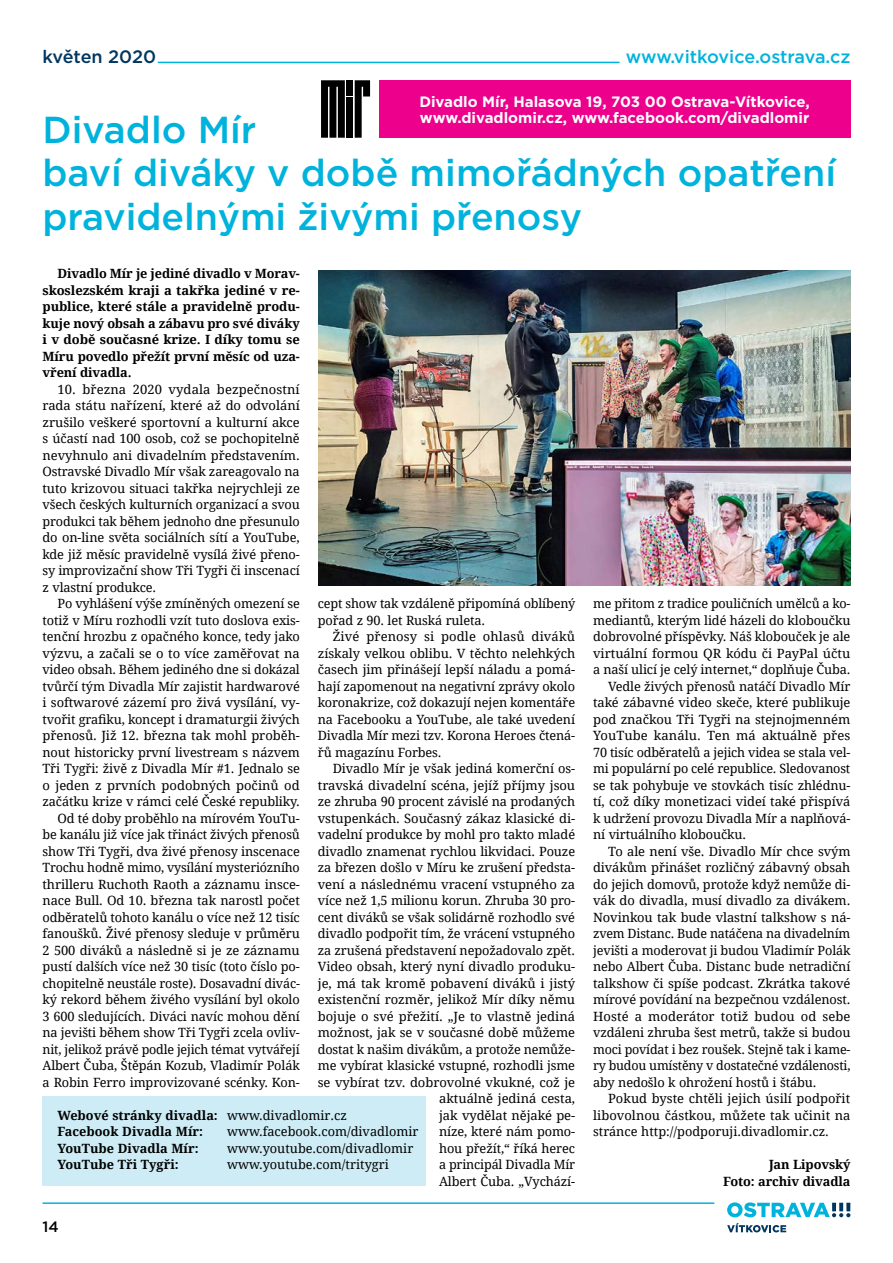
<style>
.page{position:relative;width:893px;height:1263px;background:#fff}
.page>*{position:absolute;margin:0;border:0;box-sizing:border-box;transform-origin:0 0}
.t1{font:500 37.5px/43.5px "Gotham";color:#00b3dc}
.t2{font:500 18px "Gotham";letter-spacing:-.01em;color:#00b3dc}
.t3{font:500 18px "Gotham";letter-spacing:-.005em;color:#003660}
.t4{font:700 15px/16.5px "Gotham";color:#fff}
.t5{font:500 15px "Gotham";color:#000}
.t6{font:12.75px/16.5px "Droid Serif";letter-spacing:-.01em;color:#000;text-align:justify}
.t7{font:700 12.75px/16.5px "Droid Serif";letter-spacing:-.01em;color:#000}
.s1{font-weight:400}
</style>
<div class="page">
<svg style="left:727px;top:1202px;width:123px;height:15px"></svg>
<svg style="left:727px;top:1223px;width:59px;height:9px"></svg>
<hr style="left:43px;top:1202px;width:671px;height:2px;background:#00b3dc">
<hr style="left:158px;top:62px;width:462px;height:1px;background:#00b3dc">
<div style="left:379px;top:80px;width:471px;height:58px;background:#ec008c"></div>
<svg style="left:321px;top:80px;width:24px;height:58px"></svg>
<svg style="left:355px;top:80px;width:15px;height:58px"></svg>
<div style="left:346px;top:97px;width:7px;height:41px;background:#000"></div>
<div style="left:346px;top:80px;width:7px;height:16px;background:#000"></div>
<div style="left:43px;top:1096px;width:383px;height:90px;background:#ceecf5"></div>
<img style="left:318px;top:270px;width:532px;height:315px">
<h2 class="t3" style="left:42px;top:45px;width:115px">květen 2020</h2>
<h2 class="t2" style="left:626px;top:45px;width:226px">www.vitkovice.ostrava.cz</h2>
<p class="t4" style="left:419px;top:93px;width:392px">Divadlo Mír, Halasova 19, 703 00 Ostrava‑Vítkovice, www.divadlomir.cz, www.facebook.com/divadlomir</p>
<h1 class="t1" style="left:42px;top:107px;width:795px">Divadlo Mír<br>baví diváky v době mimořádných opatření pravidelnými živými přenosy</h1>
<p class="t7" style="left:43px;top:265px;width:259px;text-align:justify;text-indent:15px">Divadlo Mír je jediné divadlo v Morav&shy;skoslezském kraji a takřka jediné v re&shy;publice, které stále a pravidelně produ&shy;kuje nový obsah a zábavu pro své diváky i v době současné krize. I díky tomu se Míru povedlo přežít první měsíc od uza&shy;vření divadla.</p>
<p class="t6" style="left:43px;top:381px;width:259px;text-indent:15px">10. března 2020 vydala bezpečnostní rada státu nařízení, které až do odvolání zrušilo veškeré sportovní a kulturní akce s účastí nad 100 osob, což se pochopitelně nevyhnulo ani divadelním představením.<br>Ostravské Divadlo Mír však zareagovalo na tuto krizovou situaci takřka nejrychleji ze všech českých kulturních organizací a svou produkci tak během jednoho dne přesunulo do on-line světa sociálních sítí a YouTube, kde již měsíc pravidelně vysílá živé přeno&shy;sy improvizační show Tři Tygři či inscenací z vlastní produkce.</p>
<p class="t6" style="left:43px;top:595px;width:259px;text-align:right">Po vyhlášení výše zmíněných omezení se totiž v Míru rozhodli vzít tuto doslova exis&shy;tenční hrozbu z opačného konce, tedy jako výzvu, a začali se o to více zaměřovat na video obsah. Během jediného dne si dokázal tvůrčí tým Divadla Mír zajistit hardwarové i softwarové zázemí pro živá vysílání, vy&shy;tvořit grafiku, koncept i dramaturgii živých přenosů. Již 12. března tak mohl proběh&shy;nout historicky první livestream s názvem Tři Tygři: živě z Divadla Mír #1. Jednalo se o jeden z prvních podobných počinů od začátku krize v rámci celé České republiky.<br>Od té doby proběhlo na mírovém YouTu&shy;be kanálu již více jak třináct živých přenosů show Tři Tygři, dva živé přenosy inscenace Trochu hodně mimo, vysílání mysteriózního thrilleru Ruchoth Raoth a záznamu insce&shy;nace Bull. Od 10. března tak narostl počet odběratelů tohoto kanálu o více než 12 tisíc fanoušků. Živé přenosy sleduje v průměru 2 500 diváků a následně si je ze záznamu pustí dalších více než 30 tisíc (toto číslo po&shy;chopitelně neustále roste). Dosavadní divác&shy;ký rekord během živého vysílání byl okolo 3 600 sledujících. Diváci navíc mohou dění na jevišti během show Tři Tygři zcela ovliv&shy;nit, jelikož právě podle jejich témat vytvářejí Albert Čuba, Štěpán Kozub, Vladimír Polák a Robin Ferro improvizované scénky. Kon-</p>
<p class="t6" style="left:318px;top:595px;width:259px">cept show tak vzdáleně připomíná oblíbený pořad z 90. let Ruská ruleta.</p>
<p class="t6" style="left:318px;top:628px;width:259px;text-indent:15px">Živé přenosy si podle ohlasů diváků získaly velkou oblibu. V těchto nelehkých časech jim přinášejí lepší náladu a pomá&shy;hají zapomenout na negativní zprávy okolo koronakrize, což dokazují nejen komentáře na Facebooku a YouTube, ale také uvedení Divadla Mír mezi tzv. Korona Heroes čtená&shy;řů magazínu Forbes.</p>
<p class="t6" style="left:318px;top:760px;width:259px;text-align:right">Divadlo Mír je však jediná komerční os&shy;travská divadelní scéna, jejíž příjmy jsou ze zhruba 90 procent závislé na prodaných vstupenkách. Současný zákaz klasické di&shy;vadelní produkce by mohl pro takto mladé divadlo znamenat rychlou likvidaci. Pouze za březen došlo v Míru ke zrušení předsta&shy;vení a následnému vracení vstupného za více než 1,5 milionu korun. Zhruba 30 pro&shy;cent diváků se však solidárně rozhodlo své divadlo podpořit tím, že vrácení vstupného za zrušená představení nepožadovalo zpět.<br>Video obsah, který nyní divadlo produku&shy;je, má tak kromě pobavení diváků i jistý existenční rozměr, jelikož Mír díky němu bojuje o své přežití. „Je to vlastně jediná možnost, jak se v současné době můžeme dostat k našim divákům, a protože nemůže&shy;me vybírat klasické vstupné, rozhodli jsme se vybírat tzv. dobrovolné vkukné, což je aktuálně jediná cesta,<br>jak vydělat nějaké pe-<br>níze, které nám pomo-<br>hou přežít,“ říká herec<br>a principál Divadla Mír<br>Albert Čuba. „Vychází-</p>
<p class="t7" style="left:58px;top:1107px;width:291px">Webové stránky divadla: <span class="s1">www.divadlomir.cz<br></span>Facebook Divadla Mír:</p>
<p class="t6" style="left:227px;top:1123px;width:193px">www.facebook.com/divadlomir</p>
<p class="t7" style="left:58px;top:1140px;width:143px">YouTube Divadla Mír:</p>
<p class="t6" style="left:227px;top:1140px;width:188px">www.youtube.com/divadlomir</p>
<p class="t7" style="left:58px;top:1156px;width:123px">YouTube Tři Tygři:</p>
<p class="t6" style="left:227px;top:1156px;width:163px">www.youtube.com/tritygri</p>
<p class="t5" style="left:43px;top:1217px;width:18px">14</p>
<p class="t6" style="left:593px;top:595px;width:259px">me přitom z tradice pouličních umělců a ko-</p>
<p class="t6" style="left:593px;top:612px;width:259px">mediantů, kterým lidé házeli do kloboučku</p>
<p class="t6" style="left:593px;top:628px;width:259px">dobrovolné příspěvky. Náš klobouček je ale</p>
<p class="t6" style="left:593px;top:645px;width:259px">virtuální formou QR kódu či PayPal účtu</p>
<p class="t6" style="left:593px;top:661px;width:259px">a naší ulicí je celý internet,“ doplňuje Čuba.</p>
<p class="t6" style="left:608px;top:678px;width:244px">Vedle živých přenosů natáčí Divadlo Mír</p>
<p class="t6" style="left:593px;top:694px;width:259px">také zábavné video skeče, které publikuje</p>
<p class="t6" style="left:593px;top:711px;width:259px">pod značkou Tři Tygři na stejnojmenném</p>
<p class="t6" style="left:593px;top:727px;width:259px">YouTube kanálu. Ten má aktuálně přes</p>
<p class="t6" style="left:593px;top:744px;width:259px">70 tisíc odběratelů a jejich videa se stala vel-</p>
<p class="t6" style="left:593px;top:760px;width:259px">mi populární po celé republice. Sledovanost</p>
<p class="t6" style="left:593px;top:777px;width:259px">se tak pohybuje ve stovkách tisíc zhlédnu-</p>
<p class="t6" style="left:593px;top:793px;width:259px">tí, což díky monetizaci videí také přispívá</p>
<p class="t6" style="left:593px;top:810px;width:259px">k udržení provozu Divadla Mír a naplňová-</p>
<p class="t6" style="left:593px;top:826px;width:154px">ní virtuálního kloboučku.</p>
<p class="t6" style="left:608px;top:843px;width:244px">To ale není vše. Divadlo Mír chce svým</p>
<p class="t6" style="left:593px;top:859px;width:259px">divákům přinášet rozličný zábavný obsah</p>
<p class="t6" style="left:593px;top:876px;width:259px">do jejich domovů, protože když nemůže di-</p>
<p class="t6" style="left:593px;top:892px;width:259px">vák do divadla, musí divadlo za divákem.</p>
<p class="t6" style="left:593px;top:909px;width:259px">Novinkou tak bude vlastní talkshow s ná-</p>
<p class="t6" style="left:593px;top:925px;width:259px">zvem Distanc. Bude natáčena na divadelním</p>
<p class="t6" style="left:593px;top:942px;width:259px">jevišti a moderovat ji budou Vladimír Polák</p>
<p class="t6" style="left:593px;top:958px;width:259px">nebo Albert Čuba. Distanc bude netradiční</p>
<p class="t6" style="left:593px;top:975px;width:259px">talkshow či spíše podcast. Zkrátka takové</p>
<p class="t6" style="left:593px;top:991px;width:259px">mírové povídání na bezpečnou vzdálenost.</p>
<p class="t6" style="left:593px;top:1008px;width:259px">Hosté a moderátor totiž budou od sebe</p>
<p class="t6" style="left:593px;top:1024px;width:259px">vzdáleni zhruba šest metrů, takže si budou</p>
<p class="t6" style="left:593px;top:1041px;width:259px">moci povídat i bez roušek. Stejně tak i kame-</p>
<p class="t6" style="left:593px;top:1057px;width:259px">ry budou umístěny v dostatečné vzdálenosti,</p>
<p class="t6" style="left:593px;top:1074px;width:225px">aby nedošlo k ohrožení hostů i štábu.</p>
<p class="t6" style="left:608px;top:1090px;width:244px">Pokud byste chtěli jejich úsilí podpořit</p>
<p class="t6" style="left:593px;top:1107px;width:259px">libovolnou částkou, můžete tak učinit na</p>
<p class="t6" style="left:593px;top:1123px;width:237px">stránce http://podporuji.divadlomir.cz.</p>
<p class="t7" style="left:723px;top:1156px;width:129px;text-align:right">Jan Lipovský<br>Foto: archiv divadla</p>
</div>
